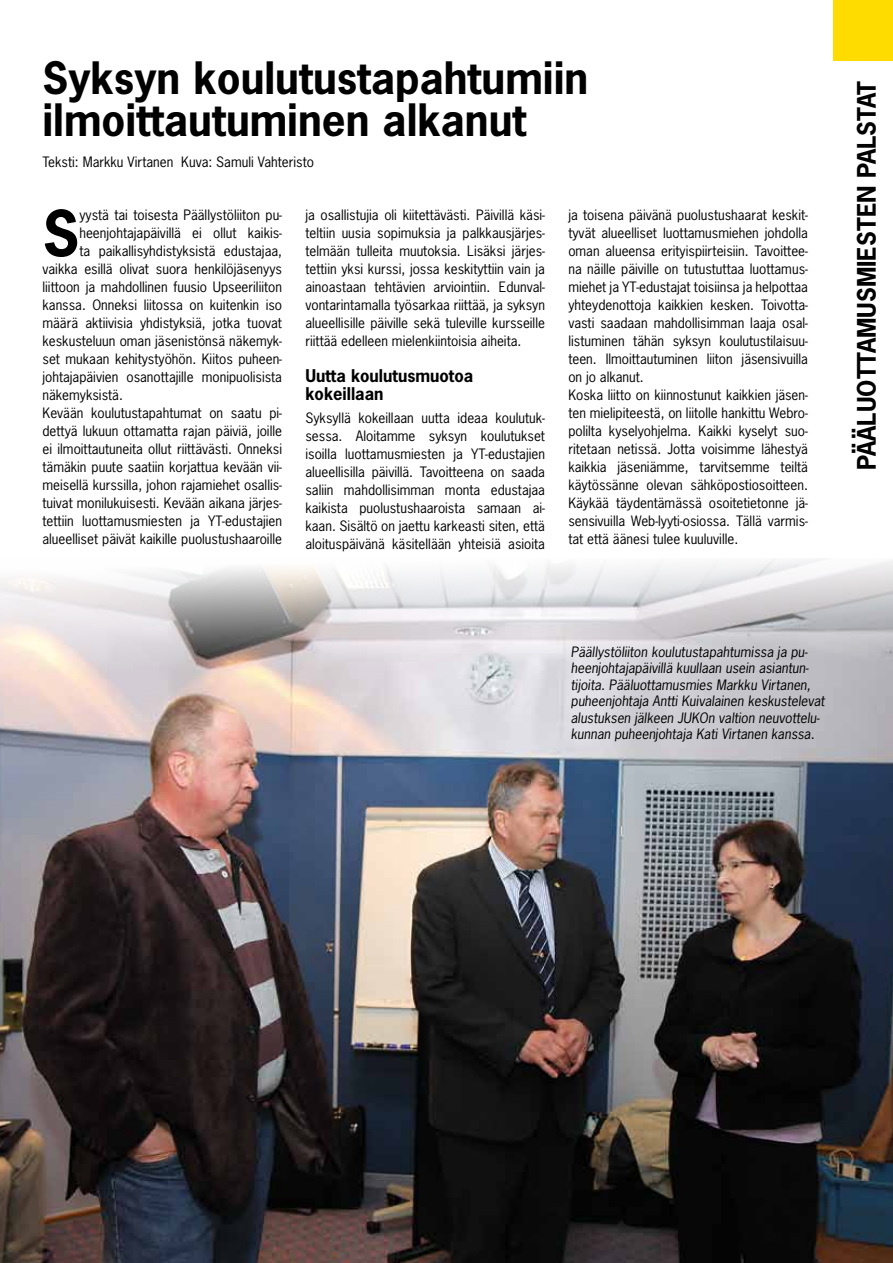
<style>
.page{position:relative;width:893px;height:1263px;background:#fff}
.page>*{position:absolute;margin:0;border:0;box-sizing:border-box;transform-origin:0 0}
.t1{font:700 59.7px "News Gothic Std";color:#000}
.t2{font:700 42px/42px "News Gothic Std";color:#000}
.t3{font:700 24px "News Gothic Std";color:#000}
.t4{font:700 16.5px/18px "News Gothic Std";color:#000}
.t5{font:13.5px/18px "News Gothic Std";color:#000;text-align:justify}
.t6{font:italic 13.5px/16.5px "News Gothic Std";color:#000}
</style>
<div class="page">
<img style="left:0;top:558px;width:893px;height:705px">
<div style="left:833px;top:0;width:60px;height:61px;background:#ffdc00"></div>
<h2 class="t2" style="left:43px;top:56px;width:547px">Syksyn koulutustapahtumiin ilmoittautuminen alkanut</h2>
<p class="t5" style="left:43px;top:153px;width:273px">Teksti: Markku Virtanen Kuva: Samuli Vahteristo</p>
<h1 class="t1" style="left:43px;top:194px;width:38px">S</h1>
<p class="t5" style="left:79px;top:206px;width:204px">yystä tai toisesta Päällystöliiton pu-</p>
<p class="t5" style="left:79px;top:224px;width:204px">heenjohtajapäivillä ei ollut kaikis-</p>
<p class="t5" style="left:79px;top:242px;width:204px">ta paikallisyhdistyksistä edustajaa,</p>
<p class="t5" style="left:43px;top:260px;width:241px">vaikka esillä olivat suora henkilöjäsenyys</p>
<p class="t5" style="left:43px;top:278px;width:241px">liittoon ja mahdollinen fuusio Upseeriliiton</p>
<p class="t5" style="left:43px;top:296px;width:241px">kanssa. Onneksi liitossa on kuitenkin iso</p>
<p class="t5" style="left:43px;top:314px;width:241px">määrä aktiivisia yhdistyksiä, jotka tuovat</p>
<p class="t5" style="left:43px;top:332px;width:241px">keskusteluun oman jäsenistönsä näkemyk-</p>
<p class="t5" style="left:43px;top:350px;width:241px">set mukaan kehitystyöhön. Kiitos puheen-</p>
<p class="t5" style="left:43px;top:368px;width:241px">johtajapäivien osanottajille monipuolisista</p>
<p class="t5" style="left:43px;top:386px;width:82px">näkemyksistä.</p>
<p class="t5" style="left:43px;top:404px;width:241px">Kevään koulutustapahtumat on saatu pi-</p>
<p class="t5" style="left:43px;top:422px;width:241px">dettyä lukuun ottamatta rajan päiviä, joille</p>
<p class="t5" style="left:43px;top:440px;width:241px">ei ilmoittautuneita ollut riittävästi. Onneksi</p>
<p class="t5" style="left:43px;top:458px;width:241px">tämäkin puute saatiin korjattua kevään vii-</p>
<p class="t5" style="left:43px;top:476px;width:241px">meisellä kurssilla, johon rajamiehet osallis-</p>
<p class="t5" style="left:43px;top:494px;width:241px">tuivat monilukuisesti. Kevään aikana järjes-</p>
<p class="t5" style="left:43px;top:512px;width:241px">tettiin luottamusmiesten ja YT-edustajien</p>
<p class="t5" style="left:43px;top:530px;width:241px">alueelliset päivät kaikille puolustushaaroille</p>
<p class="t5" style="left:305px;top:206px;width:241px">ja osallistujia oli kiitettävästi. Päivillä käsi&shy;teltiin uusia sopimuksia ja palkkausjärjes&shy;telmään tulleita muutoksia. Lisäksi järjes&shy;tettiin yksi kurssi, jossa keskityttiin vain ja ainoastaan tehtävien arviointiin. Edunval&shy;vontarintamalla työsarkaa riittää, ja syksyn alueellisille päiville sekä tuleville kursseille riittää edelleen mielenkiintoisia aiheita.</p>
<p class="t4" style="left:305px;top:367px;width:169px">Uutta koulutusmuotoa kokeillaan</p>
<p class="t5" style="left:305px;top:408px;width:241px">Syksyllä kokeillaan uutta ideaa koulutuk&shy;sessa. Aloitamme syksyn koulutukset isoilla luottamusmiesten ja YT-edustajien alueellisilla päivillä. Tavoitteena on saada saliin mahdollisimman monta edustajaa kaikista puolustushaaroista samaan ai&shy;kaan. Sisältö on jaettu karkeasti siten, että aloituspäivänä käsitellään yhteisiä asioita</p>
<p class="t5" style="left:568px;top:206px;width:241px;text-align:left">ja toisena päivänä puolustushaarat keskit&shy;tyvät alueelliset luottamusmiehen johdolla oman alueensa erityispiirteisiin. Tavoittee&shy;na näille päiville on tutustuttaa luottamus&shy;miehet ja YT-edustajat toisiinsa ja helpottaa yhteydenottoja kaikkien kesken. Toivotta&shy;vasti saadaan mahdollisimman laaja osal&shy;listuminen tähän syksyn koulutustilaisuu&shy;teen. Ilmoittautuminen liiton jäsensivuilla on jo alkanut.<br>Koska liitto on kiinnostunut kaikkien jäsen&shy;ten mielipiteestä, on liitolle hankittu Webro&shy;polilta kyselyohjelma. Kaikki kyselyt suo&shy;ritetaan netissä. Jotta voisimme lähestyä kaikkia jäseniämme, tarvitsemme teiltä käytössänne olevan sähköpostiosoitteen.<br>Käykää täydentämässä osoitetietonne jä&shy;sensivuilla Web-lyyti-osiossa. Tällä varmis&shy;tat että äänesi tulee kuuluville.</p>
<h3 class="t3" style="left:851px;top:470px;width:391px;rotate:-90deg">PÄÄLUOTTAMUSMIESTEN PALSTAT</h3>
<p class="t6" style="left:571px;top:644px;width:255px">Päällystöliiton koulutustapahtumissa ja pu&shy;heenjohtajapäivillä kuullaan usein asiantun&shy;tijoita. Pääluottamusmies Markku Virtanen, puheenjohtaja Antti Kuivalainen keskustelevat alustuksen jälkeen JUKOn valtion neuvottelu&shy;kunnan puheenjohtaja Kati Virtanen kanssa.</p>
</div>
